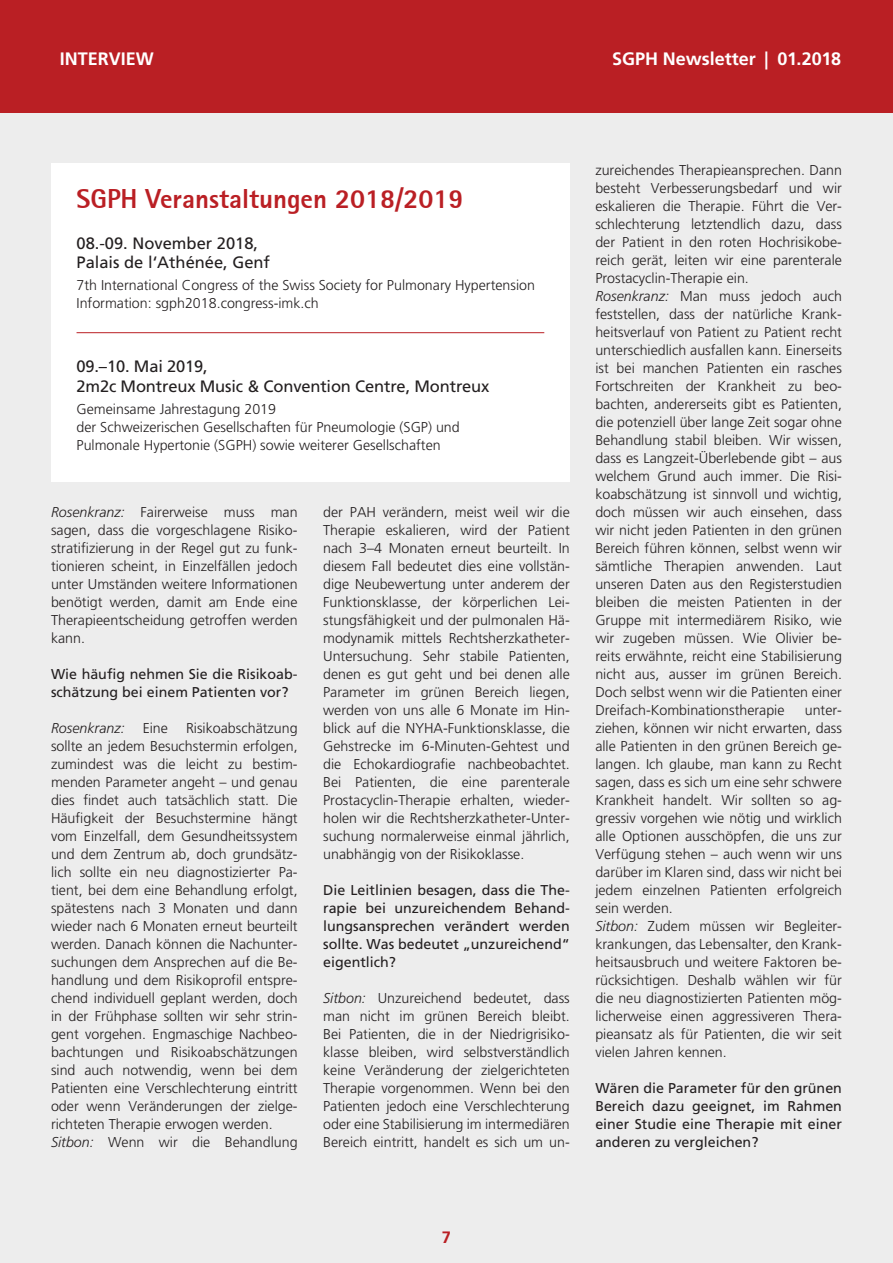
<style>
.page{position:relative;width:893px;height:1263px;background:#ededed}
.page>*{position:absolute;margin:0;border:0;box-sizing:border-box;transform-origin:0 0}
.t1{font:800 27px "Libre Sans Serif Black S Si";color:#ba1f24}
.t2{font:700 18px "Frutiger";color:#fff}
.t3{font:16.5px/19.5px "Frutiger";letter-spacing:-.01em;color:#231f20}
.t4{font:700 16.5px "Frutiger";color:#ba1f24}
.t5{font:300 14.25px/18px "Frutiger";color:#231f20}
.t6{font:14.25px/18px "Frutiger";color:#231f20;text-align:justify}
.t7{font:italic 300 14.25px "Frutiger";color:#231f20}
.s1{font-style:italic}
</style>
<div class="page">
<div style="left:0;top:0;width:893px;height:113px;background:#ba1f24"></div>
<div style="left:51px;top:163px;width:519px;height:318px;background:#fff"></div>
<hr style="left:77px;top:332px;width:467px;height:1px;background:#ba1f24">
<p class="t2" style="left:60px;top:48px;width:96px">INTERVIEW</p>
<p class="t2" style="left:612px;top:48px;width:230px">SGPH Newsletter | 01.2018</p>
<h1 class="t1" style="left:77px;top:189px;width:389px">SGPH Veranstaltungen 2018/2019</h1>
<p class="t3" style="left:77px;top:233px;width:195px">08.-09. November 2018,<br>Palais de l‘Athénée, Genf</p>
<p class="t5" style="left:77px;top:277px;width:460px">7th International Congress of the Swiss Society for Pulmonary Hypertension<br>Information: sgph2018.congress-imk.ch</p>
<p class="t3" style="left:77px;top:357px;width:414px">09.–10. Mai 2019,<br>2m2c Montreux Music &amp; Convention Centre, Montreux</p>
<p class="t5" style="left:77px;top:400px;width:385px">Gemeinsame Jahrestagung 2019<br>der Schweizerischen Gesellschaften für Pneumologie (SGP) und<br>Pulmonale Hypertonie (SGPH) sowie weiterer Gesellschaften</p>
<p class="t5" style="left:51px;top:503px;width:248px;text-align:justify"><span class="s1">Rosenkranz:</span> Fairerweise muss man sagen, dass die vorgeschlagene Risiko&shy;stratifizierung in der Regel gut zu funk&shy;tionieren scheint, in Einzelfällen jedoch unter Umständen weitere Informationen benötigt werden, damit am Ende eine Therapieentscheidung getroffen werden kann.</p>
<p class="t6" style="left:51px;top:665px;width:248px">Wie häufig nehmen Sie die Risikoab&shy;schätzung bei einem Patienten vor?</p>
<p class="t7" style="left:51px;top:720px;width:75px">Rosenkranz:</p>
<p class="t5" style="left:143px;top:719px;width:27px">Eine</p>
<p class="t5" style="left:51px;top:719px;width:248px;text-indent:135px">Risikoabschätzung sollte an jedem Besuchstermin erfolgen, zumindest was die leicht zu bestim&shy;menden Parameter angeht – und genau dies findet auch tatsächlich statt. Die Häufigkeit der Besuchstermine hängt vom Einzelfall, dem Gesundheitssystem und dem Zentrum ab, doch grundsätz&shy;lich sollte ein neu diagnostizierter Pa&shy;tient, bei dem eine Behandlung erfolgt, spätestens nach 3 Monaten und dann wieder nach 6 Monaten erneut beurteilt werden. Danach können die Nachunter&shy;suchungen dem Ansprechen auf die Be&shy;handlung und dem Risikoprofil entspre&shy;chend individuell geplant werden, doch in der Frühphase sollten wir sehr strin&shy;gent vorgehen. Engmaschige Nachbeo&shy;bachtungen und Risikoabschätzungen sind auch notwendig, wenn bei dem Patienten eine Verschlechterung eintritt oder wenn Veränderungen der zielge&shy;richteten Therapie erwogen werden.<br><span class="s1">Sitbon:</span> Wenn wir die Behandlung</p>
<p class="t5" style="left:323px;top:503px;width:248px;text-align:justify">der PAH verändern, meist weil wir die Therapie eskalieren, wird der Patient nach 3–4 Monaten erneut beurteilt. In diesem Fall bedeutet dies eine vollstän&shy;dige Neubewertung unter anderem der Funktionsklasse, der körperlichen Lei&shy;stungsfähigkeit und der pulmonalen Hä&shy;modynamik mittels Rechtsherzkatheter-Untersuchung. Sehr stabile Patienten, denen es gut geht und bei denen alle Parameter im grünen Bereich liegen, werden von uns alle 6 Monate im Hin&shy;blick auf die NYHA-Funktionsklasse, die Gehstrecke im 6-Minuten-Gehtest und die Echokardiografie nachbeobachtet.<br>Bei Patienten, die eine parenterale Prostacyclin-Therapie erhalten, wieder&shy;holen wir die Rechtsherzkatheter-Unter&shy;suchung normalerweise einmal jährlich, unabhängig von der Risikoklasse.</p>
<p class="t6" style="left:323px;top:881px;width:248px">Die Leitlinien besagen, dass die The&shy;rapie bei unzureichendem Behand&shy;lungsansprechen verändert werden sollte. Was bedeutet „unzureichend“ eigentlich?</p>
<p class="t5" style="left:323px;top:989px;width:248px;text-align:justify"><span class="s1">Sitbon:</span> Unzureichend bedeutet, dass man nicht im grünen Bereich bleibt.<br>Bei Patienten, die in der Niedrigrisiko&shy;klasse bleiben, wird selbstverständlich keine Veränderung der zielgerichteten Therapie vorgenommen. Wenn bei den Patienten jedoch eine Verschlechterung oder eine Stabilisierung im intermediären Bereich eintritt, handelt es sich um un-</p>
<p class="t5" style="left:595px;top:161px;width:248px">zureichendes Therapieansprechen. Dann besteht Verbesserungsbedarf und wir eskalieren die Therapie. Führt die Ver&shy;schlechterung letztendlich dazu, dass der Patient in den roten Hochrisikobe&shy;reich gerät, leiten wir eine parenterale Prostacyclin-Therapie ein.<br><span class="s1">Rosenkranz:</span> Man muss jedoch auch feststellen, dass der natürliche Krank&shy;heitsverlauf von Patient zu Patient recht unterschiedlich ausfallen kann. Einerseits ist bei manchen Patienten ein rasches Fortschreiten der Krankheit zu beo&shy;bachten, andererseits gibt es Patienten, die potenziell über lange Zeit sogar ohne Behandlung stabil bleiben. Wir wissen, dass es Langzeit-Überlebende gibt – aus welchem Grund auch immer. Die Risi&shy;koabschätzung ist sinnvoll und wichtig, doch müssen wir auch einsehen, dass wir nicht jeden Patienten in den grünen Bereich führen können, selbst wenn wir sämtliche Therapien anwenden. Laut unseren Daten aus den Registerstudien bleiben die meisten Patienten in der Gruppe mit intermediärem Risiko, wie wir zugeben müssen. Wie Olivier be&shy;reits erwähnte, reicht eine Stabilisierung nicht aus, ausser im grünen Bereich.<br>Doch selbst wenn wir die Patienten einer Dreifach-Kombinationstherapie</p>
<p class="t5" style="left:595px;top:701px;width:248px;text-indent:209px">unter&shy;ziehen, können wir nicht erwarten, dass alle Patienten in den grünen Bereich ge&shy;langen. Ich glaube, man kann zu Recht sagen, dass es sich um eine sehr schwere Krankheit handelt. Wir sollten so ag&shy;gressiv vorgehen wie nötig und wirklich alle Optionen ausschöpfen, die uns zur Verfügung stehen – auch wenn wir uns darüber im Klaren sind, dass wir nicht bei jedem einzelnen Patienten erfolgreich sein werden.<br><span class="s1">Sitbon:</span> Zudem müssen wir Begleiter&shy;krankungen, das Lebensalter, den Krank&shy;heitsausbruch und weitere Faktoren be&shy;rücksichtigen. Deshalb wählen wir für die neu diagnostizierten Patienten mög&shy;licherweise einen aggressiveren Thera&shy;pieansatz als für Patienten, die wir seit vielen Jahren kennen.</p>
<p class="t6" style="left:595px;top:1079px;width:248px">Wären die Parameter für den grünen Bereich dazu geeignet, im Rahmen einer Studie eine Therapie mit einer anderen zu vergleichen?</p>
<p class="t4" style="left:442px;top:1227px;width:11px">7</p>
</div>
